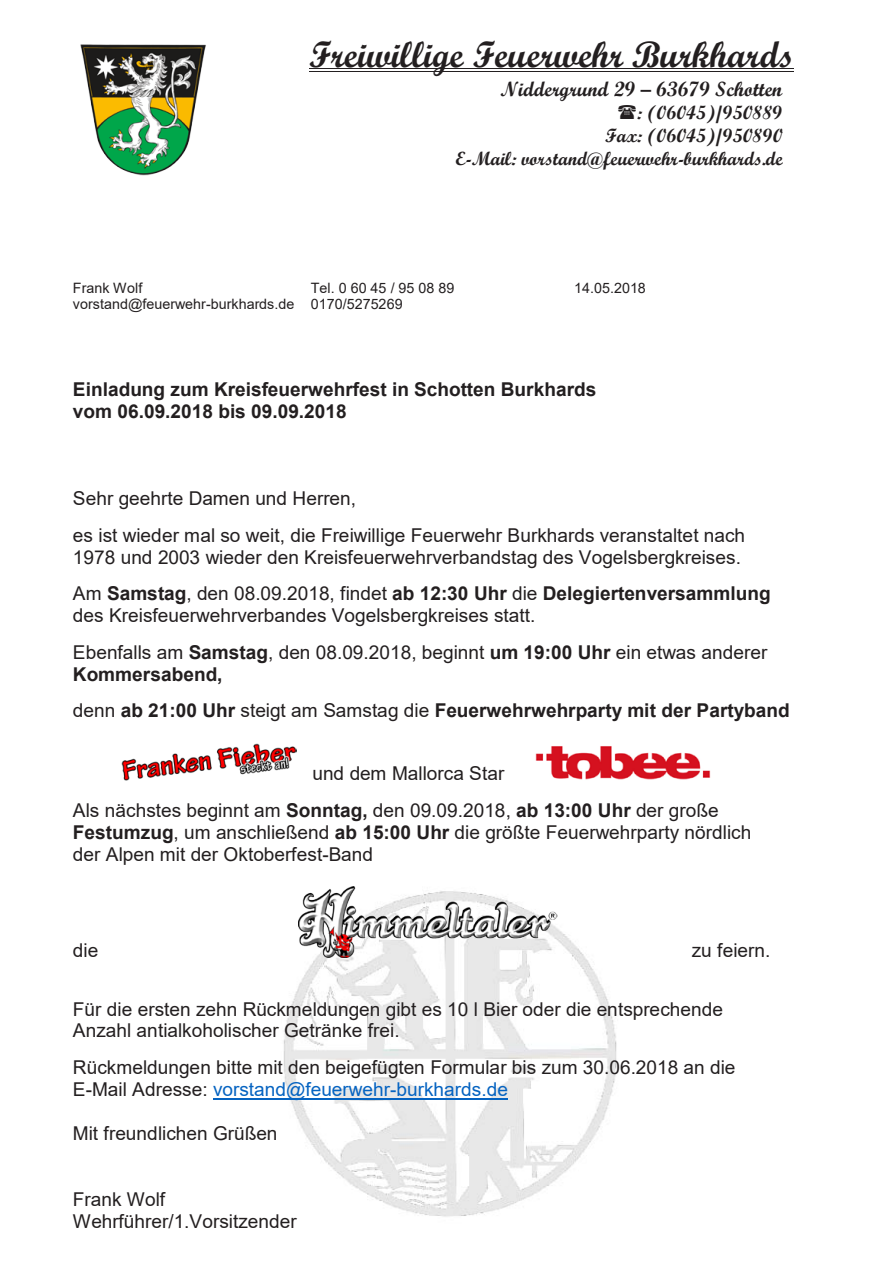
<style>
.page{position:relative;width:893px;height:1263px;background:#fff}
.page>*{position:absolute;margin:0;border:0;box-sizing:border-box;transform-origin:0 0}
.t1{font:36.6px "Script MT Bold";color:#231f20}
.t2{font:20.55px "Script MT Bold";color:#231f20}
.t3{font:19.05px/21.9px "Arial";color:#231f20}
.t4{font:700 19.05px/21.9px "Arial";color:#231f20}
.t5{font:19.05px/23px "Script MT Bold";color:#231f20;text-align:right}
.t6{font:14.25px "Arial";letter-spacing:.005em;color:#231f20}
.s1{font-weight:700}
.s2{font-weight:400}
.s3{color:#0563c1}
</style>
<div class="page">
<img style="left:274px;top:886px;width:343px;height:331px">
<hr style="left:309px;top:68px;width:485px;height:1px;background:#231f20">
<hr style="left:309px;top:71px;width:485px;height:1px;background:#231f20">
<img style="left:122px;top:743px;width:174px;height:37px">
<img style="left:535px;top:746px;width:176px;height:34px">
<img style="left:298px;top:887px;width:259px;height:70px">
<hr style="left:213px;top:1098px;width:295px;height:1px;background:#0563c1">
<img style="left:80px;top:44px;width:126px;height:132px">
<p class="t1" style="left:309px;top:32px;width:486px">Freiwillige Feuerwehr Burkhards</p>
<p class="t2" style="left:500px;top:76px;width:284px">Niddergrund 29 – 63679 Schotten</p>
<p class="t5" style="left:455px;top:101px;width:329px">: (06045)/950889<br>Fax: (06045)/950890<br>E-Mail: vorstand@feuerwehr-burkhards.de</p>
<p class="t6" style="left:73px;top:278px;width:71px">Frank Wolf</p>
<p class="t6" style="left:311px;top:278px;width:145px">Tel. 0 60 45 / 95 08 89</p>
<p class="t6" style="left:574px;top:278px;width:73px">14.05.2018</p>
<p class="t6" style="left:73px;top:294px;width:331px">vorstand@feuerwehr-burkhards.de 0170/5275269</p>
<p class="t4" style="left:73px;top:378px;width:525px">Einladung zum Kreisfeuerwehrfest in Schotten Burkhards vom 06.09.2018 bis 09.09.2018</p>
<p class="t3" style="left:73px;top:480px;width:674px;line-height:36.5px">Sehr geehrte Damen und Herren,<br>es ist wieder mal so weit, die Freiwillige Feuerwehr Burkhards veranstaltet nach</p>
<p class="t3" style="left:73px;top:539px;width:699px;line-height:36.6px">1978 und 2003 wieder den Kreisfeuerwehrverbandstag des Vogelsbergkreises.<br>Am <span class="s1">Samstag</span>, den 08.09.2018, findet <span class="s1">ab 12:30 Uhr</span> die <span class="s1">Delegiertenversammlung</span></p>
<p class="t3" style="left:73px;top:597px;width:696px;line-height:36.6px">des Kreisfeuerwehrverbandes Vogelsbergkreises statt.<br>Ebenfalls am <span class="s1">Samstag</span>, den 08.09.2018, beginnt <span class="s1">um 19:00 Uhr</span> ein etwas anderer</p>
<p class="t4" style="left:73px;top:656px;width:718px;line-height:36.6px">Kommersabend,<br><span class="s2">denn</span> ab 21:00 Uhr <span class="s2">steigt am Samstag die</span> Feuerwehrwehrparty mit der Partyband</p>
<p class="t3" style="left:73px;top:755px;width:647px;line-height:36.5px;text-indent:240px">und dem Mallorca Star<br>Als nächstes beginnt am <span class="s1">Sonntag,</span> den 09.09.2018, <span class="s1">ab 13:00 Uhr</span> der große</p>
<p class="t3" style="left:73px;top:821px;width:680px"><span class="s1">Festumzug</span>, um anschließend <span class="s1">ab 15:00 Uhr</span> die größte Feuerwehrparty nördlich der Alpen mit der Oktoberfest-Band</p>
<p class="t3" style="left:73px;top:939px;width:27px">die</p>
<p class="t3" style="left:692px;top:939px;width:80px">zu feiern.</p>
<p class="t3" style="left:73px;top:998px;width:651px">Für die ersten zehn Rückmeldungen gibt es 10 l Bier oder die entsprechende<br>Anzahl antialkoholischer Getränke frei.</p>
<p class="t3" style="left:73px;top:1056px;width:664px">Rückmeldungen bitte mit den beigefügten Formular bis zum 30.06.2018 an die<br>E-Mail Adresse: <span class="s3">vorstand@feuerwehr-burkhards.de</span></p>
<p class="t3" style="left:73px;top:1122px;width:206px">Mit freundlichen Grüßen</p>
<p class="t3" style="left:73px;top:1188px;width:225px">Frank Wolf<br>Wehrführer/1.Vorsitzender</p>
</div>
